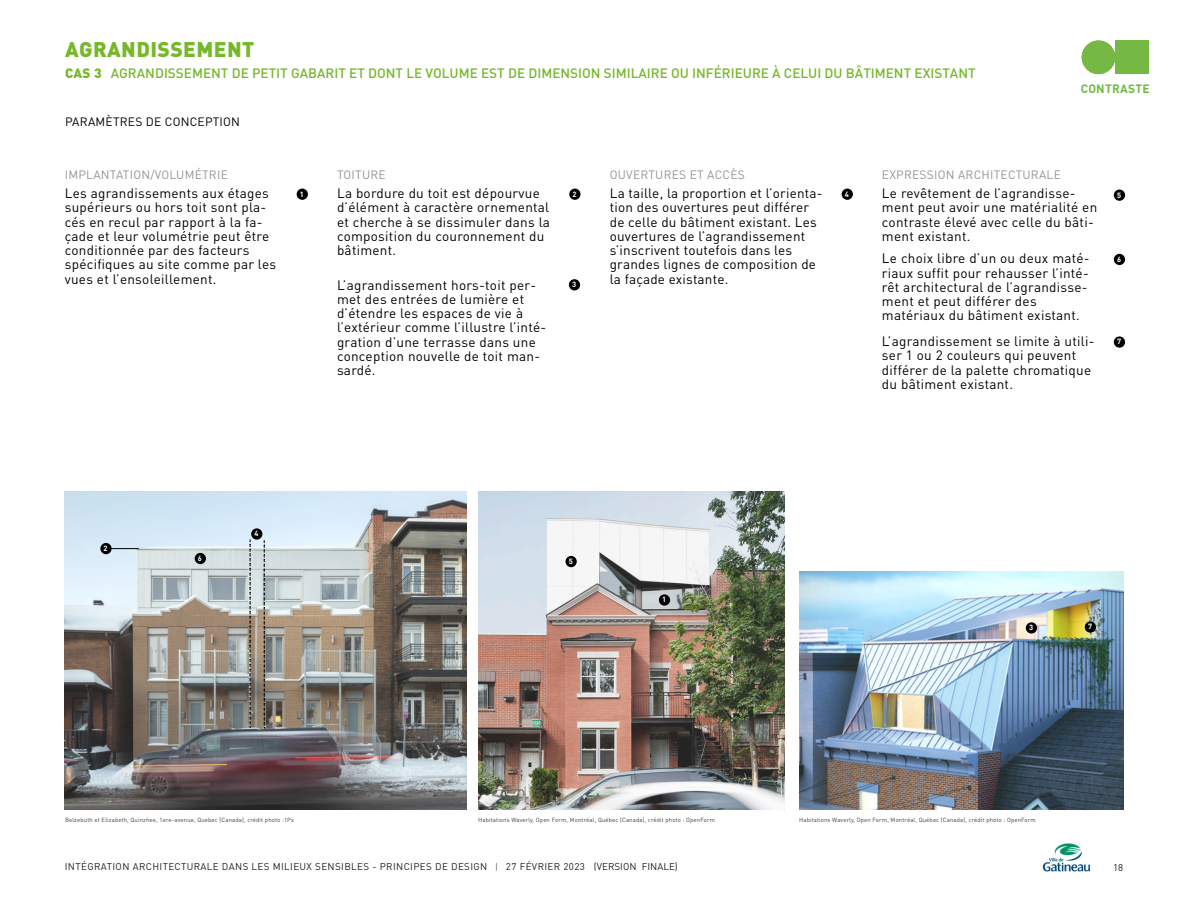
<style>
.page{position:relative;width:1188px;height:918px;background:#fff}
.page>*{position:absolute;margin:0;border:0;box-sizing:border-box;transform-origin:0 0}
.t1{font:900 21px "DINOT";letter-spacing:.02em;color:#76b82a}
.t2{font:13.5px/14.2px "DINOT";letter-spacing:.02em;color:#000}
.t3{font:500 13.5px "DINOT";color:#76b82a}
.t4{font:900 13.5px "DINOT";color:#76b82a}
.t5{font:12px "DINOT";letter-spacing:.02em;color:#939597}
.t6{font:12px "DINOT";letter-spacing:.02em;color:#000}
.t7{font:700 12px "DINOT";letter-spacing:.02em;color:#75b843}
.t8{font:9.75px "DINOT";letter-spacing:.04em;color:#231f20}
.t9{font:700 7.5px "DINOT";color:#fff}
.t10{font:6px "DINOT";letter-spacing:.02em;color:#444141}
.s1{font-weight:300;font-size:9px}
</style>
<div class="page">
<img style="left:1042px;top:843px;width:49px;height:29px">
<div style="left:0;top:459px;width:1143px;height:381px;background:#fff;opacity:.14"></div>
<svg style="left:250px;top:540px;width:1px;height:188px"></svg>
<svg style="left:264px;top:540px;width:1px;height:189px"></svg>
<div style="left:569px;top:189px;width:12px;height:11px;background:#000;border-radius:50%"></div>
<div style="left:100px;top:543px;width:12px;height:11px;background:#000;border-radius:50%"></div>
<svg style="left:112px;top:548px;width:26px;height:1px"></svg>
<div style="left:842px;top:189px;width:11px;height:11px;background:#000;border-radius:50%"></div>
<div style="left:251px;top:528px;width:11px;height:12px;background:#000;border-radius:50%"></div>
<div style="left:1114px;top:190px;width:11px;height:11px;background:#000;border-radius:50%"></div>
<div style="left:566px;top:556px;width:11px;height:11px;background:#000;border-radius:50%"></div>
<div style="left:1114px;top:254px;width:11px;height:11px;background:#000;border-radius:50%"></div>
<div style="left:195px;top:553px;width:11px;height:11px;background:#000;border-radius:50%"></div>
<div style="left:1114px;top:336px;width:11px;height:12px;background:#000;border-radius:50%"></div>
<div style="left:1085px;top:621px;width:11px;height:12px;background:#000;border-radius:50%"></div>
<div style="left:297px;top:189px;width:11px;height:11px;background:#000;border-radius:50%"></div>
<div style="left:659px;top:594px;width:11px;height:12px;background:#000;border-radius:50%"></div>
<div style="left:569px;top:279px;width:11px;height:11px;background:#000;border-radius:50%"></div>
<div style="left:1026px;top:622px;width:11px;height:12px;background:#000;border-radius:50%"></div>
<div style="left:1082px;top:40px;width:33px;height:34px;background:#75b843;border-radius:50%"></div>
<div style="left:1115px;top:40px;width:34px;height:34px;background:#75b843"></div>
<h1 class="t1" style="left:65px;top:41px;width:191px">AGRANDISSEMENT</h1>
<p class="t3" style="left:111px;top:67px;width:866px">AGRANDISSEMENT DE PETIT GABARIT ET DONT LE VOLUME EST DE DIMENSION SIMILAIRE OU INFÉRIEURE À CELUI DU BÂTIMENT EXISTANT</p>
<p class="t6" style="left:65px;top:117px;width:176px">PARAMÈTRES DE CONCEPTION</p>
<p class="t4" style="left:65px;top:67px;width:38px">CAS 3</p>
<p class="t7" style="left:1081px;top:84px;width:71px">CONTRASTE</p>
<p class="t5" style="left:65px;top:170px;width:165px">IMPLANTATION/VOLUMÉTRIE</p>
<p class="t5" style="left:337px;top:170px;width:50px">TOITURE</p>
<p class="t5" style="left:610px;top:170px;width:137px">OUVERTURES ET ACCÈS</p>
<p class="t5" style="left:882px;top:170px;width:180px">EXPRESSION ARCHITECTURALE</p>
<p class="t2" style="left:337px;top:187px;width:215px">La bordure du toit est dépourvue d’élément à caractère ornemental et cherche à se dissimuler dans la composition du couronnement du bâtiment.</p>
<p class="t9" style="left:572px;top:281px;width:6px">3</p>
<p class="t2" style="left:65px;top:187px;width:213px">Les agrandissements aux étages supérieurs ou hors toit sont pla&shy;cés en recul par rapport à la fa&shy;çade et leur volumétrie peut être conditionnée par des facteurs spécifiques au site comme par les vues et l’ensoleillement.</p>
<p class="t9" style="left:300px;top:191px;width:6px">1</p>
<p class="t2" style="left:882px;top:187px;width:217px">Le revêtement de l’agrandisse&shy;ment peut avoir une matérialité en contraste élevé avec celle du bâti&shy;ment existant.</p>
<p class="t2" style="left:610px;top:187px;width:214px">La taille, la proportion et l’orienta&shy;tion des ouvertures peut différer de celle du bâtiment existant. Les ouvertures de l’agrandissement s’inscrivent toutefois dans les grandes lignes de composition de la façade existante.</p>
<p class="t9" style="left:845px;top:191px;width:6px">4</p>
<p class="t9" style="left:573px;top:191px;width:6px">2</p>
<p class="t2" style="left:882px;top:253px;width:209px">Le choix libre d’un ou deux maté&shy;riaux suffit pour rehausser l’inté&shy;rêt architectural de l’agrandisse&shy;ment et peut différer des matériaux du bâtiment existant.</p>
<p class="t2" style="left:337px;top:279px;width:211px">L’agrandissement hors-toit per&shy;met des entrées de lumière et d’étendre les espaces de vie à l’extérieur comme l’illustre l’inté&shy;gration d’une terrasse dans une conception nouvelle de toit man&shy;sardé.</p>
<p class="t2" style="left:882px;top:335px;width:214px">L’agrandissement se limite à utili&shy;ser 1 ou 2 couleurs qui peuvent différer de la palette chromatique du bâtiment existant.</p>
<p class="t9" style="left:1117px;top:192px;width:6px">5</p>
<p class="t9" style="left:1117px;top:256px;width:6px">6</p>
<p class="t9" style="left:1117px;top:339px;width:6px">7</p>
<p class="t9" style="left:104px;top:545px;width:6px">2</p>
<p class="t9" style="left:198px;top:555px;width:6px">6</p>
<p class="t9" style="left:254px;top:531px;width:6px">4</p>
<p class="t9" style="left:569px;top:558px;width:6px">5</p>
<p class="t9" style="left:662px;top:597px;width:6px">1</p>
<p class="t9" style="left:1029px;top:625px;width:6px">3</p>
<p class="t9" style="left:1088px;top:624px;width:6px">7</p>
<p class="t10" style="left:65px;top:817px;width:231px">Belzebuth et Elizabeth, Quinzhee, 1ere-avenue, Quebec (Canada), crédit photo :1Px</p>
<p class="t10" style="left:478px;top:817px;width:238px">Habitations Waverly, Open Form, Montréal, Québec (Canada), crédit photo : OpenForm</p>
<p class="t10" style="left:799px;top:817px;width:238px">Habitations Waverly, Open Form, Montréal, Québec (Canada), crédit photo : OpenForm</p>
<p class="t8" style="left:65px;top:863px;width:614px">INTÉGRATION ARCHITECTURALE DANS LES MILIEUX SENSIBLES - PRINCIPES DE DESIGN <span class="s1">|</span> 27 FÉVRIER 2023 (VERSION FINALE)</p>
<p class="t8" style="left:1113px;top:863px;width:12px">18</p>
</div>
